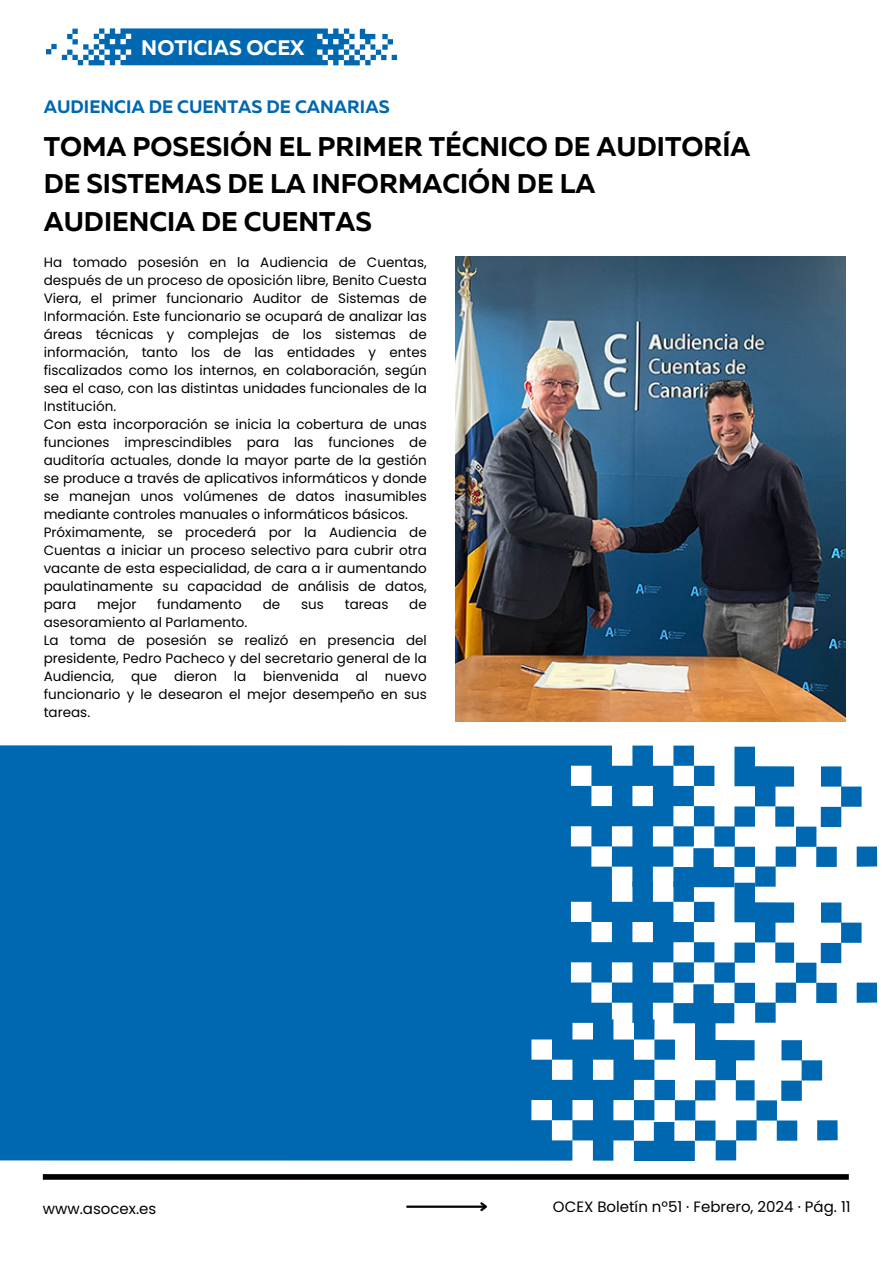
<style>
.page{position:relative;width:893px;height:1264px;background:#fff}
.page>*{position:absolute;margin:0;border:0;box-sizing:border-box;transform-origin:0 0}
.t1{font:700 27px/37.2px "Muller";color:#000}
.t2{font:700 21px "Muller";color:#fff}
.t3{font:700 18px "Muller";color:#0068b0}
.t4{font:15px "Poppins";color:#000}
.t5{font:13.5px/18px "Poppins";color:#000}
</style>
<div class="page">
<div style="left:43px;top:1174px;width:805px;height:5px;background:#000"></div>
<svg style="left:46px;top:28px;width:351px;height:37px"></svg>
<img style="left:455px;top:256px;width:390px;height:466px">
<hr style="left:406px;top:1205px;width:80px;height:2px;background:#000">
<svg style="left:478px;top:1202px;width:9px;height:10px"></svg>
<div style="left:0;top:1022px;width:634px;height:138px;background:#0068b0"></div>
<div style="left:0;top:886px;width:634px;height:136px;background:#0068b0"></div>
<div style="left:856px;top:982px;width:21px;height:20px;background:#0068b0"></div>
<div style="left:0;top:745px;width:653px;height:141px;background:#0068b0"></div>
<div style="left:856px;top:846px;width:21px;height:20px;background:#0068b0"></div>
<svg style="left:634px;top:746px;width:227px;height:414px"></svg>
<div style="left:775px;top:806px;width:19px;height:20px;background:#0068b0"></div>
<div style="left:734px;top:846px;width:21px;height:20px;background:#0068b0"></div>
<div style="left:673px;top:826px;width:20px;height:20px;background:#0068b0"></div>
<div style="left:673px;top:745px;width:21px;height:20px;background:#0068b0"></div>
<h2 class="t2" style="left:141px;top:39px;width:165px">NOTICIAS OCEX</h2>
<h3 class="t3" style="left:44px;top:99px;width:347px">AUDIENCIA DE CUENTAS DE CANARIAS</h3>
<h1 class="t1" style="left:44px;top:130px;width:708px">TOMA POSESIÓN EL PRIMER TÉCNICO DE AUDITORÍA<br>DE SISTEMAS DE LA INFORMACIÓN DE LA<br>AUDIENCIA DE CUENTAS</h1>
<p class="t5" style="left:44px;top:253px;width:384px">Ha tomado posesión en la Audiencia de Cuentas, después de un proceso de oposición libre, Benito Cuesta Viera, el primer funcionario Auditor de Sistemas de Información. Este funcionario se ocupará de analizar las áreas técnicas y complejas de los sistemas de información, tanto los de las entidades y entes fiscalizados como los internos, en colaboración, según sea el caso, con las distintas unidades funcionales de la Institución.<br>Con esta incorporación se inicia la cobertura de unas funciones imprescindibles para las funciones de auditoría actuales, donde la mayor parte de la gestión se produce a través de aplicativos informáticos y donde se manejan unos volúmenes de datos inasumibles mediante controles manuales o informáticos básicos.<br>Próximamente, se procederá por la Audiencia de Cuentas a iniciar un proceso selectivo para cubrir otra vacante de esta especialidad, de cara a ir aumentando paulatinamente su capacidad de análisis de datos, para</p>
<p class="t5" style="left:97px;top:595px;width:41px">mejor</p>
<p class="t5" style="left:157px;top:595px;width:86px">fundamento</p>
<p class="t5" style="left:263px;top:595px;width:19px">de</p>
<p class="t5" style="left:301px;top:595px;width:24px">sus</p>
<p class="t5" style="left:345px;top:595px;width:45px">tareas</p>
<p class="t5" style="left:409px;top:595px;width:19px">de</p>
<p class="t5" style="left:44px;top:613px;width:384px">asesoramiento al Parlamento.<br>La toma de posesión se realizó en presencia del presidente, Pedro Pacheco y del secretario general de la Audiencia, que dieron la bienvenida al nuevo funcionario y le desearon el mejor desempeño en sus tareas.</p>
<p class="t4" style="left:43px;top:1197px;width:115px">www.asocex.es</p>
<p class="t4" style="left:553px;top:1196px;width:299px">OCEX Boletín nº51 · Febrero, 2024 · Pág. 11</p>
</div>
